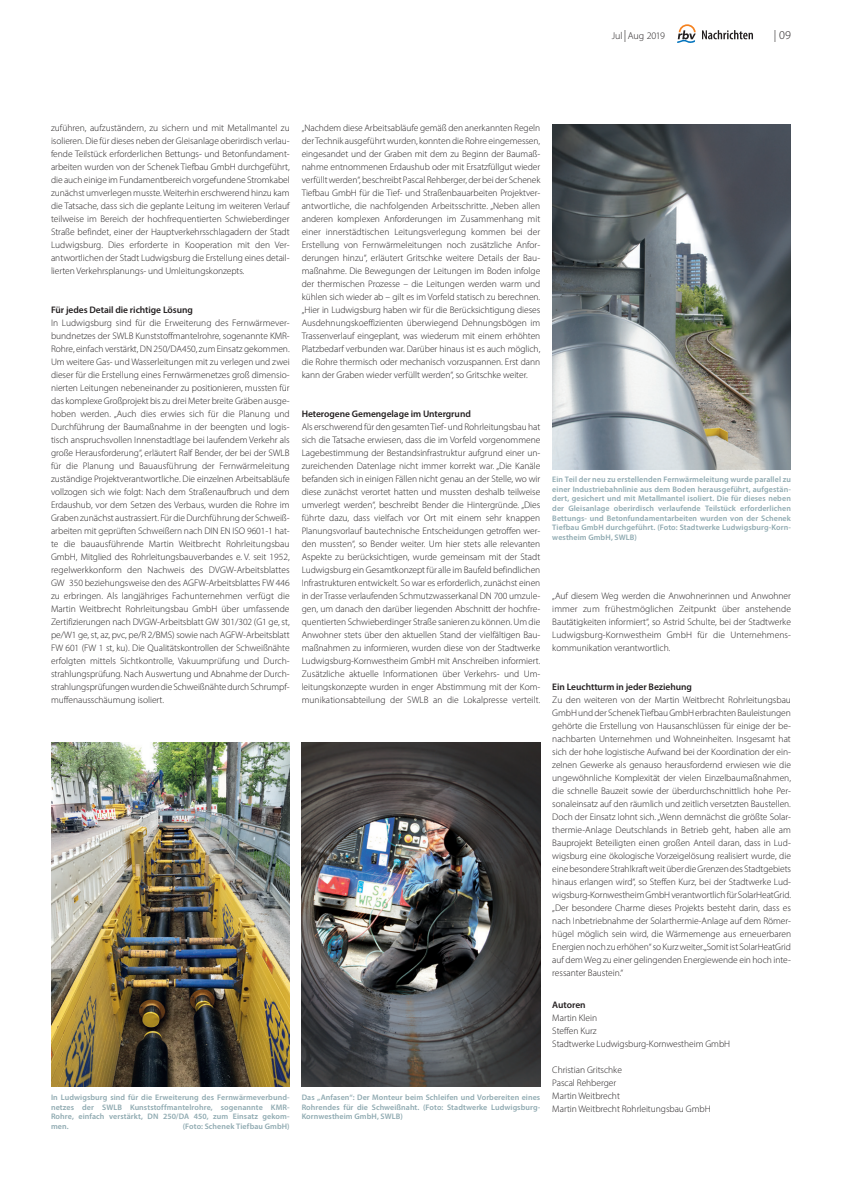
<style>
.page{position:relative;width:842px;height:1191px;background:#fff}
.page>*{position:absolute;margin:0;border:0;box-sizing:border-box;transform-origin:0 0}
.t1{font:300 12px "Myriad Pro";color:#231f20}
.t2{font:300 10px "Myriad Pro";letter-spacing:-.01em;color:#231f20}
.t3{font:300 9.5px/13px "Myriad Pro";letter-spacing:-.005em;color:#231f20;text-align:justify}
.t4{font:600 9.5px "Myriad Pro";letter-spacing:-.005em;color:#231f20}
.t5{font:600 8px/9.6px "Myriad Pro";letter-spacing:.01em;color:#8ea9b0;text-align:justify}
.s1{font-size:12px}
</style>
<div class="page">
<svg style="left:677px;top:24px;width:19px;height:19px"></svg>
<svg style="left:702px;top:30px;width:51px;height:9px"></svg>
<img style="left:51px;top:742px;width:239px;height:345px">
<img style="left:302px;top:742px;width:238px;height:345px">
<img style="left:552px;top:125px;width:239px;height:344px">
<p class="t2" style="left:612px;top:30px;width:55px">Jul <span class="s1">|</span>Aug 2019</p>
<p class="t1" style="left:774px;top:28px;width:18px">| 09</p>
<p class="t3" style="left:51px;top:121px;width:240px">zuführen, aufzuständern, zu sichern und mit Metallmantel zu isolieren. Die für dieses neben der Gleisanlage oberirdisch verlau&shy;fende Teilstück erforderlichen Bettungs- und Betonfundament&shy;arbeiten wurden von der Schenek Tiefbau GmbH durchgeführt, die auch einige im Fundamentbereich vorgefundene Stromkabel zunächst umverlegen musste. Weiterhin erschwerend hinzu kam die Tatsache, dass sich die geplante Leitung im weiteren Verlauf teilweise im Bereich der hochfrequentierten Schwieberdinger Straße befindet, einer der Hauptverkehrsschlagadern der Stadt Ludwigsburg. Dies erforderte in Kooperation mit den Ver&shy;antwortlichen der Stadt Ludwigsburg die Erstellung eines detail&shy;lierten Verkehrsplanungs- und Umleitungskonzepts.</p>
<p class="t4" style="left:51px;top:304px;width:143px">Für jedes Detail die richtige Lösung</p>
<p class="t3" style="left:51px;top:316px;width:240px">In Ludwigsburg sind für die Erweiterung des Fernwärmever&shy;bundnetzes der SWLB Kunststoffmantelrohre, sogenannte KMR-Rohre, einfach verstärkt, DN 250/DA450, zum Einsatz gekommen.<br>Um weitere Gas- und Wasserleitungen mit zu verlegen und zwei dieser für die Erstellung eines Fernwärmenetzes groß dimensio&shy;nierten Leitungen nebeneinander zu positionieren, mussten für das komplexe Großprojekt bis zu drei Meter breite Gräben ausge&shy;hoben werden. „Auch dies erwies sich für die Planung und Durchführung der Baumaßnahme in der beengten und logis&shy;tisch anspruchsvollen Innenstadtlage bei laufendem Verkehr als große Herausforderung“, erläutert Ralf Bender, der bei der SWLB für die Planung und Bauausführung der Fernwärmeleitung zuständige Projektverantwortliche. Die einzelnen Arbeitsabläufe vollzogen sich wie folgt: Nach dem Straßenaufbruch und dem Erdaushub, vor dem Setzen des Verbaus, wurden die Rohre im Graben zunächst austrassiert. Für die Durchführung der Schweiß&shy;arbeiten mit geprüften Schweißern nach DIN EN ISO 9601-1 hat&shy;te die bauausführende Martin Weitbrecht Rohrleitungsbau GmbH, Mitglied des Rohrleitungsbauverbandes e. V. seit 1952, regelwerkkonform den Nachweis des DVGW-Arbeitsblattes GW 350 beziehungsweise den des AGFW-Arbeitsblattes FW 446 zu erbringen. Als langjähriges Fachunternehmen verfügt die Martin Weitbrecht Rohrleitungsbau GmbH über umfassende Zertifizierungen nach DVGW-Arbeitsblatt GW 301/302 (G1 ge, st, pe/W1 ge, st, az, pvc, pe/R 2/BMS) sowie nach AGFW-Arbeitsblatt FW 601 (FW 1 st, ku). Die Qualitätskontrollen der Schweißnähte erfolgten mittels Sichtkontrolle, Vakuumprüfung und Durch&shy;strahlungsprüfung. Nach Auswertung und Abnahme der Durch&shy;strahlungsprüfungen wurden die Schweißnähte durch Schrumpf&shy;muffenausschäumung isoliert.</p>
<p class="t3" style="left:302px;top:121px;width:240px">„Nachdem diese Arbeitsabläufe gemäß den anerkannten Regeln der Technik ausgeführt wurden, konnten die Rohre eingemessen, eingesandet und der Graben mit dem zu Beginn der Baumaß&shy;nahme entnommenen Erdaushub oder mit Ersatzfüllgut wieder verfüllt werden“, beschreibt Pascal Rehberger, der bei der Schenek Tiefbau GmbH für die Tief- und Straßenbauarbeiten Projektver&shy;antwortliche, die nachfolgenden Arbeitsschritte. „Neben allen anderen komplexen Anforderungen im Zusammenhang mit einer innerstädtischen Leitungsverlegung kommen bei der Erstellung von Fernwärmeleitungen noch zusätzliche Anfor&shy;derungen hinzu“, erläutert Gritschke weitere Details der Bau&shy;maßnahme. Die Bewegungen der Leitungen im Boden infolge der thermischen Prozesse – die Leitungen werden warm und kühlen sich wieder ab – gilt es im Vorfeld statisch zu berechnen. „Hier in Ludwigsburg haben wir für die Berücksichtigung dieses Ausdehnungskoeffizienten überwiegend Dehnungsbögen im Trassenverlauf eingeplant, was wiederum mit einem erhöhten Platzbedarf verbunden war. Darüber hinaus ist es auch möglich, die Rohre thermisch oder mechanisch vorzuspannen. Erst dann kann der Graben wieder verfüllt werden“, so Gritschke weiter.</p>
<p class="t4" style="left:302px;top:408px;width:171px">Heterogene Gemengelage im Untergrund</p>
<p class="t3" style="left:302px;top:420px;width:240px;text-align:left">Als erschwerend für den gesamten Tief- und Rohrleitungsbau hat sich die Tatsache erwiesen, dass die im Vorfeld vorgenommene Lagebestimmung der Bestandsinfrastruktur aufgrund einer un-- zureichenden Datenlage nicht immer korrekt war. „Die Kanäle befanden sich in einigen Fällen nicht genau an der Stelle, wo wir diese zunächst verortet hatten und mussten deshalb teilweise umverlegt werden“, beschreibt Bender die Hintergründe. „Dies führte dazu, dass vielfach vor Ort mit einem sehr knappen Planungsvorlauf bautechnische Entscheidungen getroffen wer&shy;den mussten“, so Bender weiter. Um hier stets alle relevanten Aspekte zu berücksichtigen, wurde gemeinsam mit der Stadt Ludwigsburg ein Gesamtkonzept für alle im Baufeld befindlichen Infrastrukturen entwickelt. So war es erforderlich, zunächst einen in der Trasse verlaufenden Schmutzwasserkanal DN 700 umzule&shy;gen, um danach den darüber liegenden Abschnitt der hochfre&shy;quentierten Schwieberdinger Straße sanieren zu können. Um die Anwohner stets über den aktuellen Stand der vielfältigen Bau&shy;maßnahmen zu informieren, wurden diese von der Stadtwerke Ludwigsburg-Kornwestheim GmbH mit Anschreiben informiert.<br>Zusätzliche aktuelle Informationen über Verkehrs- und Um-- leitungskonzepte wurden in enger Abstimmung mit der Kom&shy;munikationsabteilung der SWLB an die Lokalpresse verteilt.</p>
<p class="t5" style="left:51px;top:1092px;width:240px">In Ludwigsburg sind für die Erweiterung des Fernwärmeverbund&shy;netzes der SWLB Kunststoffmantelrohre, sogenannte KMR-Rohre, einfach verstärkt, DN 250/DA 450, zum Einsatz gekom&shy;men.</p>
<p class="t5" style="left:183px;top:1121px;width:108px">(Foto: Schenek Tiefbau GmbH)</p>
<p class="t5" style="left:302px;top:1092px;width:240px">Das „Anfasen“: Der Monteur beim Schleifen und Vorbereiten eines Rohrendes für die Schweißnaht. (Foto: Stadtwerke Ludwigsburg-Kornwestheim GmbH, SWLB)</p>
<p class="t5" style="left:552px;top:474px;width:240px">Ein Teil der neu zu erstellenden Fernwärmeleitung wurde parallel zu einer Industriebahnlinie aus dem Boden herausgeführt, aufgestän&shy;dert, gesichert und mit Metallmantel isoliert. Die für dieses neben der Gleisanlage oberirdisch verlaufende Teilstück erforderlichen Bettungs- und Betonfundamentarbeiten wurden von der Schenek Tiefbau GmbH durchgeführt. (Foto: Stadtwerke Ludwigsburg-Korn&shy;westheim GmbH, SWLB)</p>
<p class="t3" style="left:552px;top:589px;width:240px">„Auf diesem Weg werden die Anwohnerinnen und Anwohner immer zum frühestmöglichen Zeitpunkt über anstehende Bautätigkeiten informiert“, so Astrid Schulte, bei der Stadtwerke Ludwigsburg-Kornwestheim GmbH für die Unternehmens&shy;kommunikation verantwortlich.</p>
<p class="t4" style="left:552px;top:680px;width:141px">Ein Leuchtturm in jeder Beziehung</p>
<p class="t3" style="left:552px;top:693px;width:240px;text-align:left">Zu den weiteren von der Martin Weitbrecht Rohrleitungsbau GmbH und der Schenek Tiefbau GmbH erbrachten Bauleistungen gehörte die Erstellung von Hausanschlüssen für einige der be-- nachbarten Unternehmen und Wohneinheiten. Insgesamt hat sich der hohe logistische Aufwand bei der Koordination der ein&shy;zelnen Gewerke als genauso herausfordernd erwiesen wie die ungewöhnliche Komplexität der vielen Einzelbaumaßnahmen, die schnelle Bauzeit sowie der überdurchschnittlich hohe Per&shy;sonaleinsatz auf den räumlich und zeitlich versetzten Baustellen.<br>Doch der Einsatz lohnt sich. „Wenn demnächst die größte Solar&shy;thermie-Anlage Deutschlands in Betrieb geht, haben alle am Bauprojekt Beteiligten einen großen Anteil daran, dass in Lud&shy;wigsburg eine ökologische Vorzeigelösung realisiert wurde, die eine besondere Strahlkraft weit über die Grenzen des Stadtgebiets hinaus erlangen wird“, so Steffen Kurz, bei der Stadtwerke Lud&shy;wigsburg-Kornwestheim GmbH verantwortlich für SolarHeatGrid. „Der besondere Charme dieses Projekts besteht darin, dass es nach Inbetriebnahme der Solarthermie-Anlage auf dem Römer&shy;hügel möglich sein wird, die Wärmemenge aus erneuerbaren Energien noch zu erhöhen“ so Kurz weiter. „Somit ist SolarHeatGrid auf dem Weg zu einer gelingenden Energiewende ein hoch inte&shy;ressanter Baustein.“</p>
<p class="t4" style="left:552px;top:999px;width:35px">Autoren</p>
<p class="t3" style="left:552px;top:1011px;width:179px;text-align:left">Martin Klein<br>Steffen Kurz<br>Stadtwerke Ludwigsburg-Kornwestheim GmbH</p>
<p class="t3" style="left:552px;top:1063px;width:160px;text-align:left">Christian Gritschke<br>Pascal Rehberger<br>Martin Weitbrecht<br>Martin Weitbrecht Rohrleitungsbau GmbH</p>
</div>
